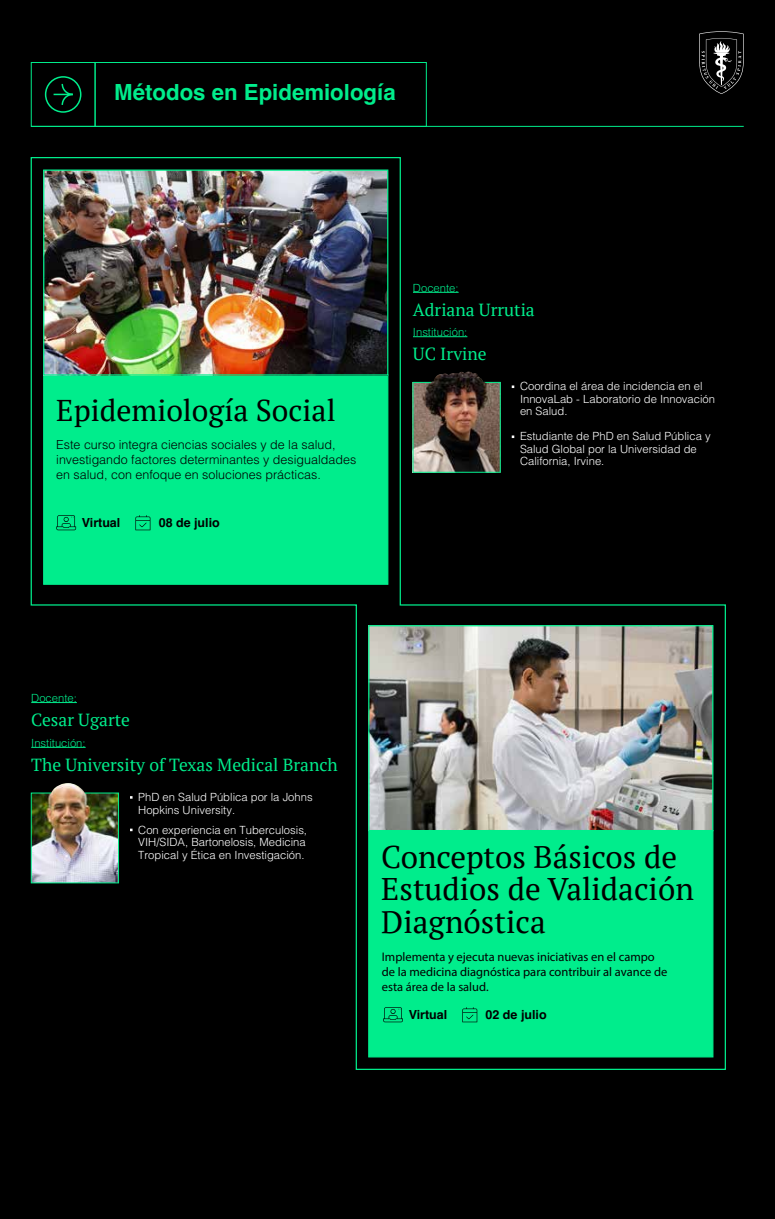
<style>
.page{position:relative;width:775px;height:1219px;background:#000}
.page>*{position:absolute;margin:0;border:0;box-sizing:border-box;transform-origin:0 0}
.t1{font:31.25px/32.5px "PT Serif";color:#000}
.t2{font:30px "PT Serif";color:#000}
.t3{font:700 22.25px "Helvetica";color:#00ed8c}
.t4{font:17.5px "PT Serif";color:#00ed8c}
.t5{font:300 12.5px/15px "Helvetica";color:#000}
.t6{font:12.5px/15px "Myriad Pro";color:#000}
.t7{font:700 12.5px "Helvetica";color:#000}
.t8{font:300 11.25px/12.5px "Helvetica";color:#fff}
.t9{font:300 11.25px "Helvetica";color:#00ed8c}
</style>
<div class="page">
<img style="left:30px;top:157px;width:696px;height:913px">
<img style="left:414px;top:384px;width:85px;height:87px">
<div style="left:412px;top:382px;width:89px;height:91px;border:1px solid #00ed8c"></div>
<hr style="left:413px;top:336px;width:54px;height:1px;background:#00ed8c">
<hr style="left:413px;top:292px;width:46px;height:1px;background:#00ed8c">
<img style="left:429px;top:372px;width:57px;height:19px">
<img style="left:33px;top:794px;width:84px;height:87px">
<div style="left:31px;top:792px;width:88px;height:91px;border:1px solid #00ed8c"></div>
<hr style="left:31px;top:747px;width:55px;height:1px;background:#00ed8c">
<hr style="left:31px;top:702px;width:46px;height:1px;background:#00ed8c">
<img style="left:49px;top:783px;width:37px;height:16px">
<svg style="left:699px;top:31px;width:45px;height:63px"></svg>
<svg style="left:45px;top:76px;width:36px;height:37px"></svg>
<div style="left:31px;top:62px;width:65px;height:65px;border:1px solid #00ed8c"></div>
<div style="left:95px;top:62px;width:332px;height:65px;border:1px solid #00ed8c"></div>
<hr style="left:31px;top:126px;width:713px;height:1px;background:#00ed8c">
<svg style="left:383px;top:1007px;width:20px;height:15px"></svg>
<svg style="left:462px;top:1007px;width:15px;height:15px"></svg>
<h3 class="t3" style="left:114px;top:74px;width:283px">Métodos en Epidemiología</h3>
<h2 class="t2" style="left:56px;top:391px;width:281px">Epidemiología Social</h2>
<p class="t5" style="left:56px;top:436px;width:302px">Este curso integra ciencias sociales y de la salud, investigando factores determinantes y desigualdades en salud, con enfoque en soluciones prácticas.</p>
<p class="t7" style="left:82px;top:513px;width:40px">Virtual</p>
<p class="t7" style="left:159px;top:513px;width:63px">08 de julio</p>
<p class="t9" style="left:413px;top:278px;width:47px">Docente:</p>
<h3 class="t4" style="left:413px;top:298px;width:123px">Adriana Urrutia</h3>
<p class="t9" style="left:413px;top:322px;width:56px">Institución:</p>
<h3 class="t4" style="left:413px;top:342px;width:75px">UC Irvine</h3>
<p class="t8" style="left:520px;top:379px;width:197px">Coordina el área de incidencia en el<br>InnovaLab - Laboratorio de Innovación en Salud.</p>
<p class="t8" style="left:520px;top:429px;width:192px">Estudiante de PhD en Salud Pública y<br>Salud Global por la Universidad de<br>California, Irvine.</p>
<p class="t9" style="left:31px;top:688px;width:47px">Docente:</p>
<h3 class="t4" style="left:31px;top:708px;width:100px">Cesar Ugarte</h3>
<p class="t9" style="left:31px;top:733px;width:56px">Institución:</p>
<h3 class="t4" style="left:31px;top:753px;width:308px">The University of Texas Medical Branch</h3>
<p class="t8" style="left:138px;top:790px;width:176px">PhD en Salud Pública por la Johns<br>Hopkins University.</p>
<p class="t8" style="left:138px;top:822px;width:170px;text-align:justify">Con experiencia en Tuberculosis, VIH/SIDA, Bartonelosis, Medicina Tropical y Ética en Investigación.</p>
<h1 class="t1" style="left:381px;top:840px;width:314px">Conceptos Básicos de<br>Estudios de Validación<br>Diagnóstica</h1>
<p class="t6" style="left:382px;top:949px;width:287px">Implementa y ejecuta nuevas iniciativas en el campo de la medicina diagnóstica para contribuir al avance de esta área de la salud.</p>
<p class="t7" style="left:409px;top:1005px;width:40px">Virtual</p>
<p class="t7" style="left:486px;top:1005px;width:63px">02 de julio</p>
</div>
